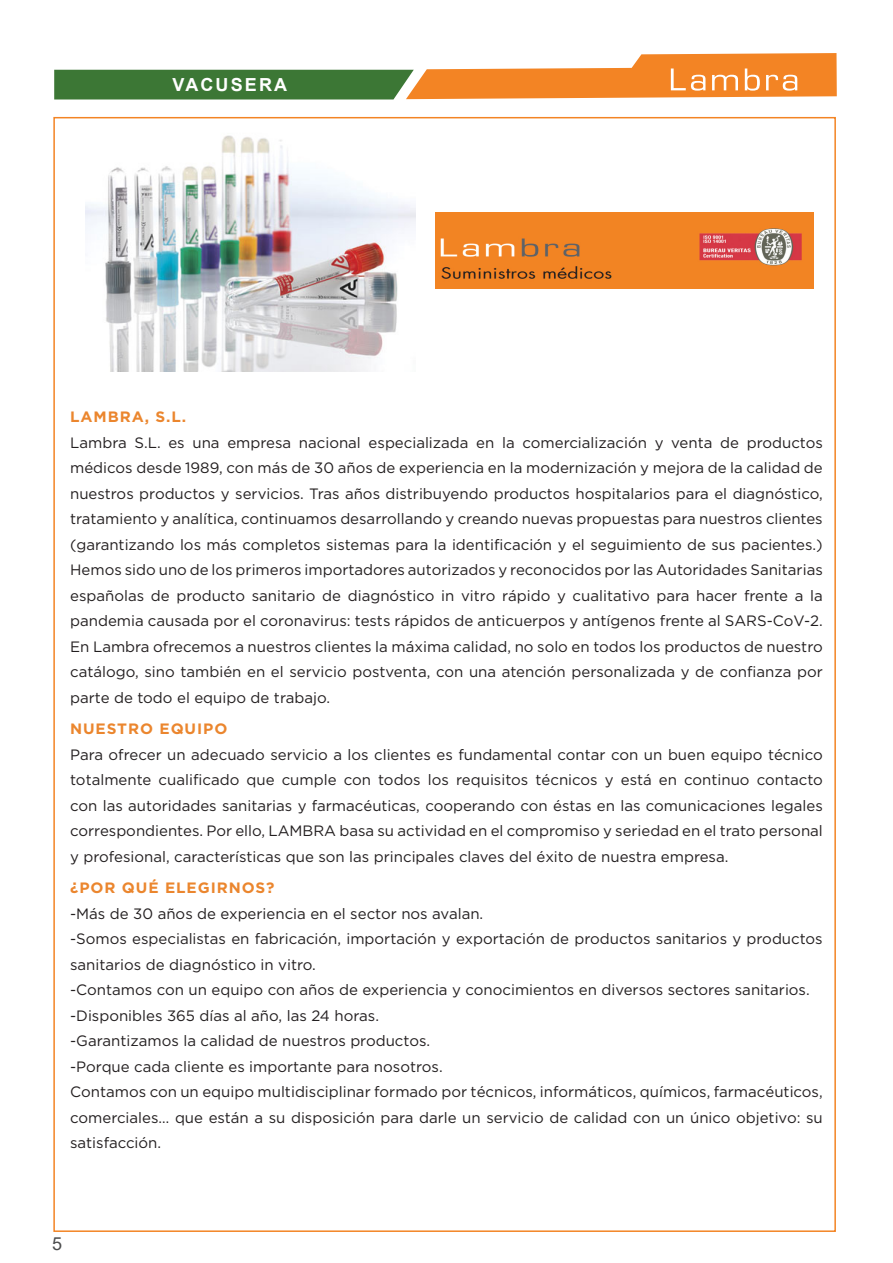
<style>
.page{position:relative;width:893px;height:1263px;background:#fff}
.page>*{position:absolute;margin:0;border:0;box-sizing:border-box;transform-origin:0 0}
.t1{font:700 18px "Arial";letter-spacing:.12em;color:#fff}
.t2{font:18px "Arial";color:#4b4c4d}
.t3{font:15px/25.5px "Gotham";color:#231f20;text-align:justify}
.t4{font:700 15px "Gotham";letter-spacing:.06em;color:#eb862e}
</style>
<div class="page">
<svg style="left:54px;top:53px;width:783px;height:46px"></svg>
<img style="left:436px;top:212px;width:377px;height:77px">
<img style="left:85px;top:135px;width:331px;height:236px">
<p class="t1" style="left:172px;top:72px;width:116px">VACUSERA</p>
<p class="t4" style="left:70px;top:408px;width:118px">LAMBRA, S.L.</p>
<p class="t3" style="left:70px;top:430px;width:754px">Lambra S.L. es una empresa nacional especializada en la comercialización y venta de productos médicos desde 1989, con más de 30 años de experiencia en la modernización y mejora de la calidad de nuestros productos y servicios. Tras años distribuyendo productos hospitalarios para el diagnóstico, tratamiento y analítica, continuamos desarrollando y creando nuevas propuestas para nuestros clientes (garantizando los más completos sistemas para la identificación y el seguimiento de sus pacientes.)<br>Hemos sido uno de los primeros importadores autorizados y reconocidos por las Autoridades Sanitarias españolas de producto sanitario de diagnóstico in vitro rápido y cualitativo para hacer frente a la pandemia causada por el coronavirus: tests rápidos de anticuerpos y antígenos frente al SARS-CoV-2.<br>En Lambra ofrecemos a nuestros clientes la máxima calidad, no solo en todos los productos de nuestro catálogo, sino también en el servicio postventa, con una atención personalizada y de confianza por parte de todo el equipo de trabajo.</p>
<p class="t4" style="left:70px;top:720px;width:159px">NUESTRO EQUIPO</p>
<p class="t3" style="left:70px;top:742px;width:754px">Para ofrecer un adecuado servicio a los clientes es fundamental contar con un buen equipo técnico totalmente cualificado que cumple con todos los requisitos técnicos y está en continuo contacto con las autoridades sanitarias y farmacéuticas, cooperando con éstas en las comunicaciones legales correspondientes. Por ello, LAMBRA basa su actividad en el compromiso y seriedad en el trato personal y profesional, características que son las principales claves del éxito de nuestra empresa.</p>
<p class="t4" style="left:70px;top:879px;width:206px">¿POR QUÉ ELEGIRNOS?</p>
<p class="t3" style="left:70px;top:901px;width:754px;text-align:left">-Más de 30 años de experiencia en el sector nos avalan.<br>-Somos especialistas en fabricación, importación y exportación de productos sanitarios y productos sanitarios de diagnóstico in vitro.<br>-Contamos con un equipo con años de experiencia y conocimientos en diversos sectores sanitarios. -Disponibles 365 días al año, las 24 horas.<br>-Garantizamos la calidad de nuestros productos.<br>-Porque cada cliente es importante para nosotros.<br>Contamos con un equipo multidisciplinar formado por técnicos, informáticos, químicos, farmacéuticos, comerciales… que están a su disposición para darle un servicio de calidad con un único objetivo: su satisfacción.</p>
<p class="t2" style="left:52px;top:1231px;width:12px">5</p>
</div>
